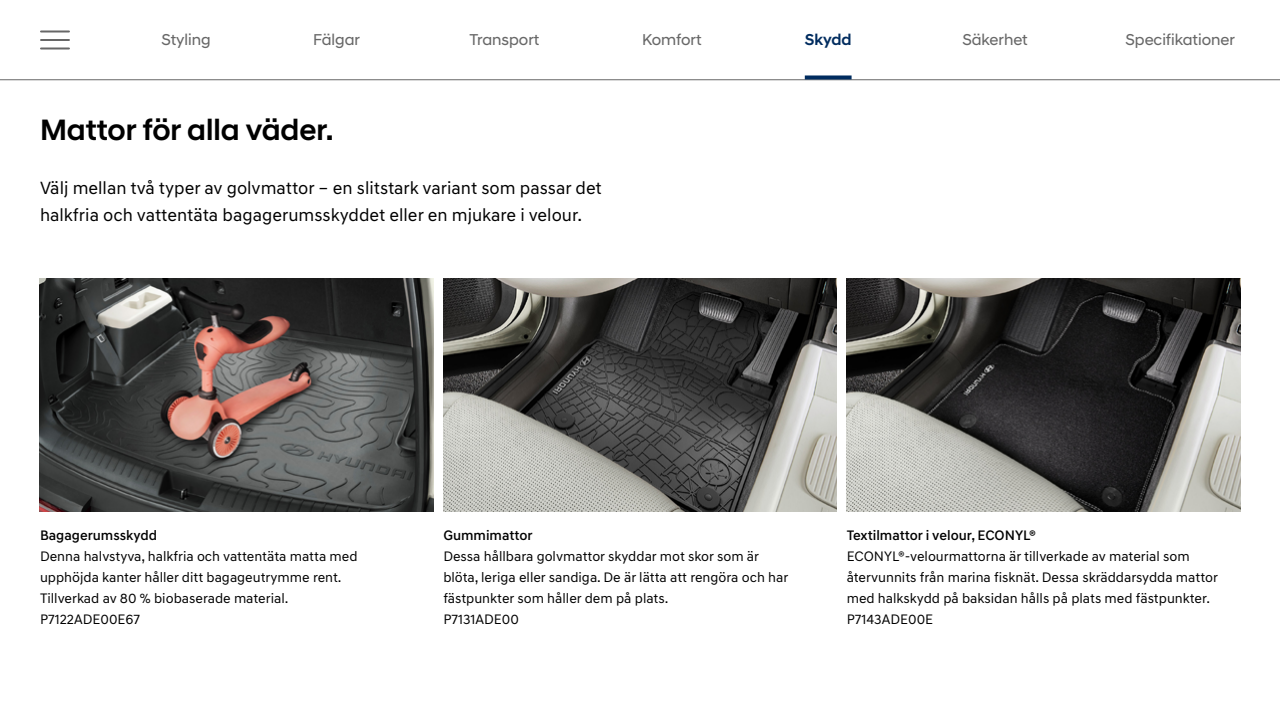
<style>
.page{position:relative;width:1280px;height:720px;background:#fff}
.page>*{position:absolute;margin:0;border:0;box-sizing:border-box;transform-origin:0 0}
.t1{font:500 30px "Hyundai Sans Head";color:#000}
.t2{font:18px/27px "Hyundai Sans Text";color:#000}
.t3{font:16px "Hyundai Sans Head";color:#676767}
.t4{font:500 16px "Hyundai Sans Head";color:#002c5f}
.t5{font:14px/21px "Hyundai Sans Text";color:#000}
.t6{font:500 14px "Hyundai Sans Text";color:#000}
</style>
<div class="page">
<img style="left:40px;top:278px;width:393px;height:234px">
<img style="left:443px;top:278px;width:394px;height:234px">
<img style="left:847px;top:278px;width:393px;height:234px">
<hr style="left:0;top:80px;width:1280px;height:1px;background:#676767">
<hr style="left:41px;top:30px;width:28px;height:2px;background:#676767">
<hr style="left:41px;top:48px;width:28px;height:2px;background:#676767">
<hr style="left:41px;top:39px;width:28px;height:2px;background:#676767">
<svg style="left:805px;top:75px;width:47px;height:4px"></svg>
<p class="t3" style="left:161px;top:30px;width:51px">Styling</p>
<p class="t3" style="left:313px;top:30px;width:49px">Fälgar</p>
<p class="t3" style="left:470px;top:30px;width:71px">Transport</p>
<p class="t3" style="left:642px;top:30px;width:61px">Komfort</p>
<p class="t4" style="left:805px;top:30px;width:48px">Skydd</p>
<p class="t3" style="left:962px;top:30px;width:67px">Säkerhet</p>
<p class="t3" style="left:1125px;top:30px;width:111px">Specifikationer</p>
<h1 class="t1" style="left:40px;top:112px;width:295px">Mattor för alla väder.</h1>
<p class="t2" style="left:40px;top:175px;width:563px">Välj mellan två typer av golvmattor – en slitstark variant som passar det halkfria och vattentäta bagagerumsskyddet eller en mjukare i velour.</p>
<p class="t6" style="left:40px;top:526px;width:119px">Bagagerumsskydd</p>
<p class="t5" style="left:40px;top:545px;width:319px">Denna halvstyva, halkfria och vattentäta matta med upphöjda kanter håller ditt bagageutrymme rent.<br>Tillverkad av 80 % biobaserade material.<br>P7122ADE00E67</p>
<p class="t6" style="left:443px;top:526px;width:91px">Gummimattor</p>
<p class="t5" style="left:443px;top:545px;width:347px">Dessa hållbara golvmattor skyddar mot skor som är blöta, leriga eller sandiga. De är lätta att rengöra och har fästpunkter som håller dem på plats.<br>P7131ADE00</p>
<p class="t6" style="left:847px;top:526px;width:191px">Textilmattor i velour, ECONYL®</p>
<p class="t5" style="left:847px;top:545px;width:373px">ECONYL®-velourmattorna är tillverkade av material som återvunnits från marina fisknät. Dessa skräddarsydda mattor med halkskydd på baksidan hålls på plats med fästpunkter.<br>P7143ADE00E</p>
</div>
